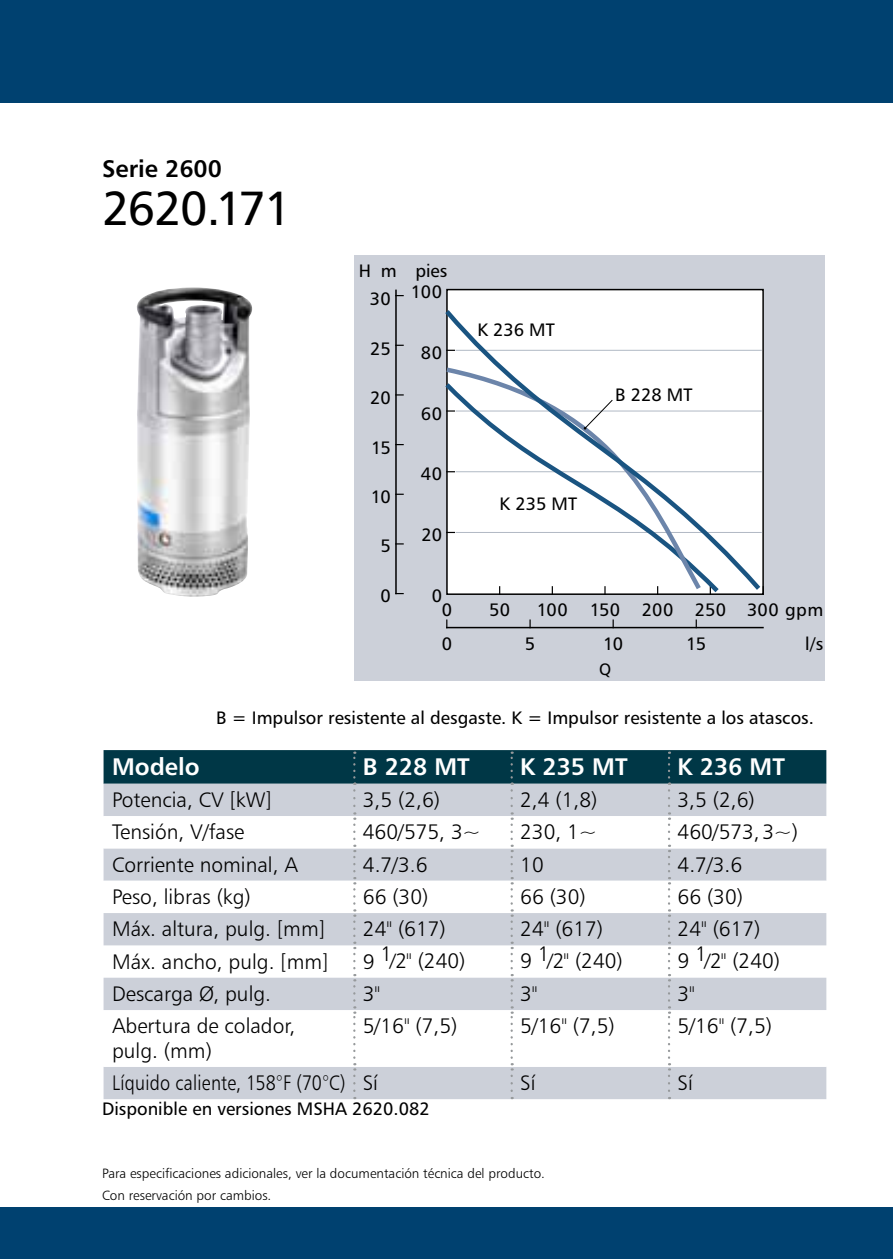
<style>
.page{position:relative;width:893px;height:1259px;background:#fff}
.page>*{position:absolute;margin:0;border:0;box-sizing:border-box;transform-origin:0 0}
.t1{font:48px "Humanist 777 BT Roman B";letter-spacing:-.04em;color:#000}
.t2{font:24px "Humanist 777 BT Bold B";color:#fff}
.t3{font:24px "Humanist 777 BT Bold B";color:#000}
.t4{font:21px/25.2px "Humanist 777 BT Light B";color:#000}
.t5{font:21px "Humanist 777 BT Light B";color:#000;scale:.86 1}
.t6{font:18px/33.9px "Humanist 777 BT Roman B";color:#000;text-align:right}
.t7{font:16.5px "Humanist 777 BT Roman B";color:#000}
.t8{font:13.5px "Humanist 777 BT Light B";color:#000}
.s1{font-size:18.9px}
</style>
<div class="page">
<img style="left:137px;top:287px;width:115px;height:310px">
<div style="left:354px;top:255px;width:471px;height:425px;background:#ccd0d9"></div>
<div style="left:447px;top:290px;width:316px;height:304px;background:#fff"></div>
<div style="left:0;top:1208px;width:893px;height:51px;background:#004170"></div>
<div style="left:0;top:0;width:893px;height:102px;background:#004170"></div>
<div style="left:104px;top:806px;width:722px;height:293px;background:#ccd0d9"></div>
<svg style="left:104px;top:816px;width:722px;height:250px"></svg>
<svg style="left:104px;top:913px;width:722px;height:97px;fill:#ccd0d9"></svg>
<svg style="left:104px;top:750px;width:722px;height:56px;background:#527481"></svg>
<svg style="left:353px;top:812px;width:2px;height:59px"></svg>
<svg style="left:511px;top:812px;width:2px;height:59px"></svg>
<svg style="left:668px;top:812px;width:2px;height:59px"></svg>
<svg style="left:353px;top:877px;width:2px;height:26px"></svg>
<svg style="left:511px;top:877px;width:2px;height:26px"></svg>
<svg style="left:668px;top:877px;width:2px;height:26px"></svg>
<svg style="left:353px;top:909px;width:2px;height:59px"></svg>
<svg style="left:511px;top:909px;width:2px;height:59px"></svg>
<svg style="left:668px;top:909px;width:2px;height:59px"></svg>
<svg style="left:353px;top:974px;width:2px;height:26px"></svg>
<svg style="left:511px;top:974px;width:2px;height:26px"></svg>
<svg style="left:668px;top:974px;width:2px;height:26px"></svg>
<svg style="left:353px;top:1006px;width:2px;height:51px"></svg>
<svg style="left:511px;top:1006px;width:2px;height:51px"></svg>
<svg style="left:668px;top:1006px;width:2px;height:51px"></svg>
<svg style="left:353px;top:1063px;width:2px;height:28px"></svg>
<svg style="left:511px;top:1063px;width:2px;height:28px"></svg>
<svg style="left:668px;top:1063px;width:2px;height:28px"></svg>
<hr style="left:395px;top:290px;width:2px;height:304px;background:#000">
<hr style="left:446px;top:627px;width:318px;height:1px;background:#000">
<svg style="left:529px;top:619px;width:2px;height:8px"></svg>
<svg style="left:445px;top:305px;width:319px;height:290px"></svg>
<p class="t3" style="left:102px;top:153px;width:122px">Serie 2600</p>
<h1 class="t1" style="left:102px;top:178px;width:191px">2620.171</h1>
<p class="t6" style="left:359px;top:253px;width:14px">H</p>
<p class="t6" style="left:415px;top:254px;width:34px">pies</p>
<p class="t6" style="left:381px;top:253px;width:17px">m</p>
<p class="t6" style="left:370px;top:281px;width:22px">30</p>
<p class="t6" style="left:370px;top:331px;width:22px">25</p>
<p class="t6" style="left:370px;top:380px;width:22px">20</p>
<p class="t6" style="left:371px;top:430px;width:21px">15</p>
<p class="t6" style="left:371px;top:479px;width:22px">10</p>
<p class="t6" style="left:381px;top:529px;width:12px">5</p>
<p class="t6" style="left:381px;top:578px;width:12px">0</p>
<p class="t6" style="left:411px;top:275px;width:33px">100</p>
<p class="t6" style="left:421px;top:335px;width:23px">80</p>
<p class="t6" style="left:421px;top:396px;width:23px">60</p>
<p class="t6" style="left:421px;top:457px;width:23px">40</p>
<p class="t6" style="left:421px;top:517px;width:22px">20</p>
<p class="t6" style="left:477px;top:312px;width:79px">K 236 MT</p>
<p class="t6" style="left:500px;top:486px;width:79px">K 235 MT</p>
<p class="t6" style="left:615px;top:378px;width:79px">B 228 MT</p>
<p class="t6" style="left:432px;top:578px;width:12px">0</p>
<p class="t6" style="left:442px;top:592px;width:12px">0</p>
<p class="t6" style="left:489px;top:592px;width:23px">50</p>
<p class="t6" style="left:537px;top:592px;width:85px">100 150</p>
<p class="t6" style="left:695px;top:592px;width:130px">250 300 gpm l/s</p>
<p class="t6" style="left:642px;top:592px;width:33px">200</p>
<p class="t6" style="left:442px;top:626px;width:12px">0</p>
<p class="t6" style="left:525px;top:626px;width:12px">5</p>
<p class="t6" style="left:603px;top:626px;width:22px">10</p>
<p class="t6" style="left:686px;top:626px;width:21px">15</p>
<p class="t7" style="left:599px;top:659px;width:14px">Q</p>
<p class="t6" style="left:216px;top:700px;width:599px">B = Impulsor resistente al desgaste. K = Impulsor resistente a los atascos.</p>
<p class="t2" style="left:112px;top:751px;width:89px">Modelo</p>
<p class="t2" style="left:363px;top:751px;width:109px">B 228 MT</p>
<p class="t2" style="left:520px;top:751px;width:109px">K 235 MT</p>
<p class="t2" style="left:677px;top:751px;width:109px">K 236 MT</p>
<p class="t4" style="left:112px;top:786px;width:161px">Potencia, CV [kW]</p>
<p class="t4" style="left:363px;top:786px;width:79px">3,5 (2,6)</p>
<p class="t4" style="left:520px;top:786px;width:79px">2,4 (1,8)</p>
<p class="t4" style="left:677px;top:786px;width:79px">3,5 (2,6)</p>
<p class="t4" style="left:112px;top:819px;width:134px">Tensión, V/fase</p>
<p class="t4" style="left:363px;top:819px;width:119px">460/575, 3~</p>
<p class="t4" style="left:520px;top:819px;width:78px">230, 1~</p>
<p class="t4" style="left:678px;top:819px;width:122px">460/573,3~)</p>
<p class="t4" style="left:112px;top:851px;width:187px">Corriente nominal, A</p>
<p class="t4" style="left:363px;top:851px;width:66px">4.7/3.6</p>
<p class="t4" style="left:520px;top:851px;width:25px">10</p>
<p class="t4" style="left:678px;top:851px;width:66px">4.7/3.6</p>
<p class="t4" style="left:112px;top:883px;width:140px">Peso, libras (kg)</p>
<p class="t4" style="left:363px;top:883px;width:67px">66 (30)</p>
<p class="t4" style="left:520px;top:883px;width:67px">66 (30)</p>
<p class="t4" style="left:678px;top:883px;width:67px">66 (30)</p>
<p class="t4" style="left:112px;top:916px;width:214px">Máx. altura, pulg. [mm]</p>
<p class="t4" style="left:363px;top:916px;width:84px">24" (617)</p>
<p class="t4" style="left:520px;top:916px;width:84px">24" (617)</p>
<p class="t4" style="left:678px;top:916px;width:84px">24" (617)</p>
<p class="t4" style="left:112px;top:948px;width:218px">Máx. ancho, pulg. [mm]</p>
<p class="t4" style="left:363px;top:948px;width:104px">9 1<span class="s1">/</span>2" (240)</p>
<p class="t4" style="left:520px;top:948px;width:104px">9 1<span class="s1">/</span>2" (240)</p>
<p class="t4" style="left:677px;top:948px;width:104px">9 1<span class="s1">/</span>2" (240)</p>
<p class="t4" style="left:112px;top:980px;width:161px">Descarga Ø, pulg.</p>
<p class="t4" style="left:363px;top:980px;width:19px">3"</p>
<p class="t4" style="left:520px;top:980px;width:19px">3"</p>
<p class="t4" style="left:678px;top:980px;width:19px">3"</p>
<p class="t4" style="left:112px;top:1013px;width:185px">Abertura de colador, pulg. (mm)</p>
<p class="t4" style="left:363px;top:1013px;width:96px">5/16" (7,5)</p>
<p class="t4" style="left:520px;top:1013px;width:96px">5/16" (7,5)</p>
<p class="t4" style="left:678px;top:1013px;width:96px">5/16" (7,5)</p>
<p class="t5" style="left:112px;top:1069px;width:311px">Líquido caliente, 158°F (70°C) Sí</p>
<p class="t4" style="left:520px;top:1069px;width:17px">Sí</p>
<p class="t4" style="left:677px;top:1069px;width:17px">Sí</p>
<p class="t6" style="left:102px;top:1091px;width:329px">Disponible en versiones MSHA 2620.082</p>
<p class="t8" style="left:102px;top:1165px;width:444px">Para especificaciones adicionales, ver la documentación técnica del producto.</p>
<p class="t8" style="left:102px;top:1186px;width:171px">Con reservación por cambios.</p>
</div>
